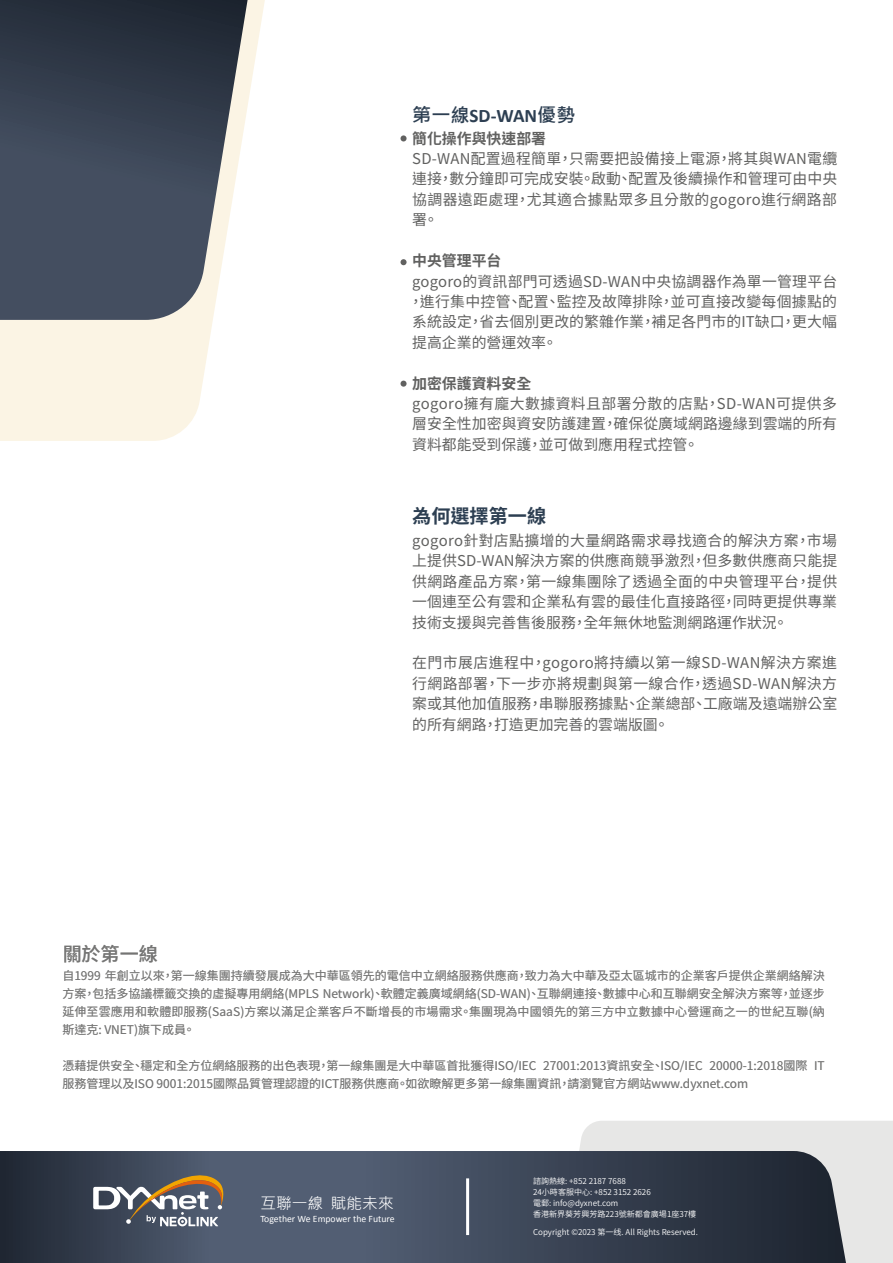
<style>
.page{position:relative;width:893px;height:1263px;background:#fff}
.page>*{position:absolute;margin:0;border:0;box-sizing:border-box;transform-origin:0 0}
.t1{font:700 19.2px "Calibri";color:#2d3f52}
.t2{font:700 19.2px "Noto Sans CJ Ktc";color:#2d3f52}
.t3{font:500 19.2px "Noto Sans CJ Ktc";color:#616160}
.t4{font:15.75px "Microsoft Jheng Hei";color:#fff}
.t5{font:14.85px/20.4px "Noto Sans CJ Ktc";color:#616160;text-align:justify}
.t6{font:700 14.85px "Noto Sans CJ Ktc";color:#616160}
.t7{font:12px/18px "Noto Sans CJ Ktc";color:#616160;text-align:justify}
.t8{font:9.75px "Calibri";color:#fff}
.t9{font:600 8.1px/11.1px "Noto Sans CJ Ktc";color:#fff}
.s1{font-family:"Microsoft Jheng Hei"}
</style>
<div class="page">
<svg style="left:0;top:0;width:265px;height:441px;fill:#fbf4e4"></svg>
<svg style="left:0;top:0;width:248px;height:320px;background:#4f5764"></svg>
<div style="left:400px;top:135px;width:7px;height:6px;background:#616160;border-radius:50%"></div>
<div style="left:400px;top:259px;width:7px;height:6px;background:#616160;border-radius:50%"></div>
<div style="left:400px;top:381px;width:7px;height:6px;background:#616160;border-radius:50%"></div>
<div style="left:579px;top:1121px;width:314px;height:142px;background:#e7e7e6"></div>
<svg style="left:0;top:1151px;width:846px;height:112px;background:#3d4757"></svg>
<hr style="left:466px;top:1178px;width:3px;height:57px;background:#fff">
<svg style="left:93px;top:1171px;width:132px;height:55px;background:#757477"></svg>
<p class="t1" style="left:412px;top:102px;width:165px"><span class="s1">第一線</span>SD-WAN<span class="s1">優勢</span></p>
<p class="t6" style="left:412px;top:130px;width:135px">簡化操作與快速部署</p>
<p class="t5" style="left:412px;top:149px;width:427px">SD-WAN配置過程簡單，只需要把設備接上電源，將其與WAN電纜連接，數分鐘即可完成安裝。啟動、配置及後續操作和管理可由中央協調器遠距處理，尤其適合據點眾多且分散的gogoro進行網路部署。</p>
<p class="t6" style="left:412px;top:252px;width:91px">中央管理平台</p>
<p class="t5" style="left:408px;top:271px;width:430px">gogoro的資訊部門可透過SD-WAN中央協調器作為單一管理平台，進行集中控管、配置、監控及故障排除，並可直接改變每個據點的系統設定，省去個別更改的繁雜作業，補足各門市的IT缺口，更大幅提高企業的營運效率。</p>
<p class="t6" style="left:412px;top:375px;width:121px">加密保護資料安全</p>
<p class="t5" style="left:412px;top:394px;width:426px">gogoro擁有龐大數據資料且部署分散的店點，SD-WAN可提供多層安全性加密與資安防護建置，確保從廣域網路邊緣到雲端的所有資料都能受到保護，並可做到應用程式控管。</p>
<p class="t2" style="left:412px;top:505px;width:135px">為何選擇第一線</p>
<p class="t5" style="left:412px;top:531px;width:427px">gogoro針對店點擴增的大量網路需求尋找適合的解決方案，市場上提供SD-WAN解決方案的供應商競爭激烈，但多數供應商只能提供網路產品方案，第一線集團除了透過全面的中央管理平台，提供一個連至公有雲和企業私有雲的最佳化直接路徑，同時更提供專業技術支援與完善售後服務，全年無休地監測網路運作狀況。</p>
<p class="t5" style="left:412px;top:653px;width:426px">在門市展店進程中，gogoro將持續以第一線SD-WAN解決方案進行網路部署，下一步亦將規劃與第一線合作，透過SD-WAN解決方案或其他加值服務，串聯服務據點、企業總部、工廠端及遠端辦公室的所有網路，打造更加完善的雲端版圖。</p>
<p class="t3" style="left:62px;top:943px;width:97px">關於第一線</p>
<p class="t7" style="left:62px;top:967px;width:764px">自1999 年創立以來，第一線集團持續發展成為大中華區領先的電信中立網絡服務供應商，致力為大中華及亞太區城市的企業客戶提供企業網絡解決方案，包括多協議標籤交換的虛擬專用網絡(MPLS Network)、軟體定義廣域網絡(SD-WAN)、互聯網連接、數據中心和互聯網安全解決方案等，並逐步延伸至雲應用和軟體即服務(SaaS)方案以滿足企業客戶不斷增長的市場需求。集團現為中國領先的第三方中立數據中心營運商之一的世紀互聯(納斯達克: VNET)旗下成員。</p>
<p class="t7" style="left:62px;top:1057px;width:764px">憑藉提供安全、穩定和全方位網絡服務的出色表現，第一線集團是大中華區首批獲得ISO/IEC 27001:2013資訊安全、ISO/IEC 20000-1:2018國際 IT服務管理以及ISO 9001:2015國際品質管理認證的ICT服務供應商。如欲瞭解更多第一線集團資訊，請瀏覽官方網站www.dyxnet.com</p>
<p class="t4" style="left:260px;top:1193px;width:135px">互聯一線 賦能未來</p>
<p class="t8" style="left:260px;top:1212px;width:136px">Together We Empower the Future</p>
<p class="t9" style="left:533px;top:1176px;width:165px">諮詢熱線: +852 2187 7688<br>24小時客服中心: +852 3152 2626<br>電郵: info@dyxnet.com<br>香港新界葵芳興芳路223號新都會廣場1座37樓</p>
<p class="t9" style="left:533px;top:1227px;width:166px">Copyright ©2023 第一线. All Rights Reserved.</p>
</div>
